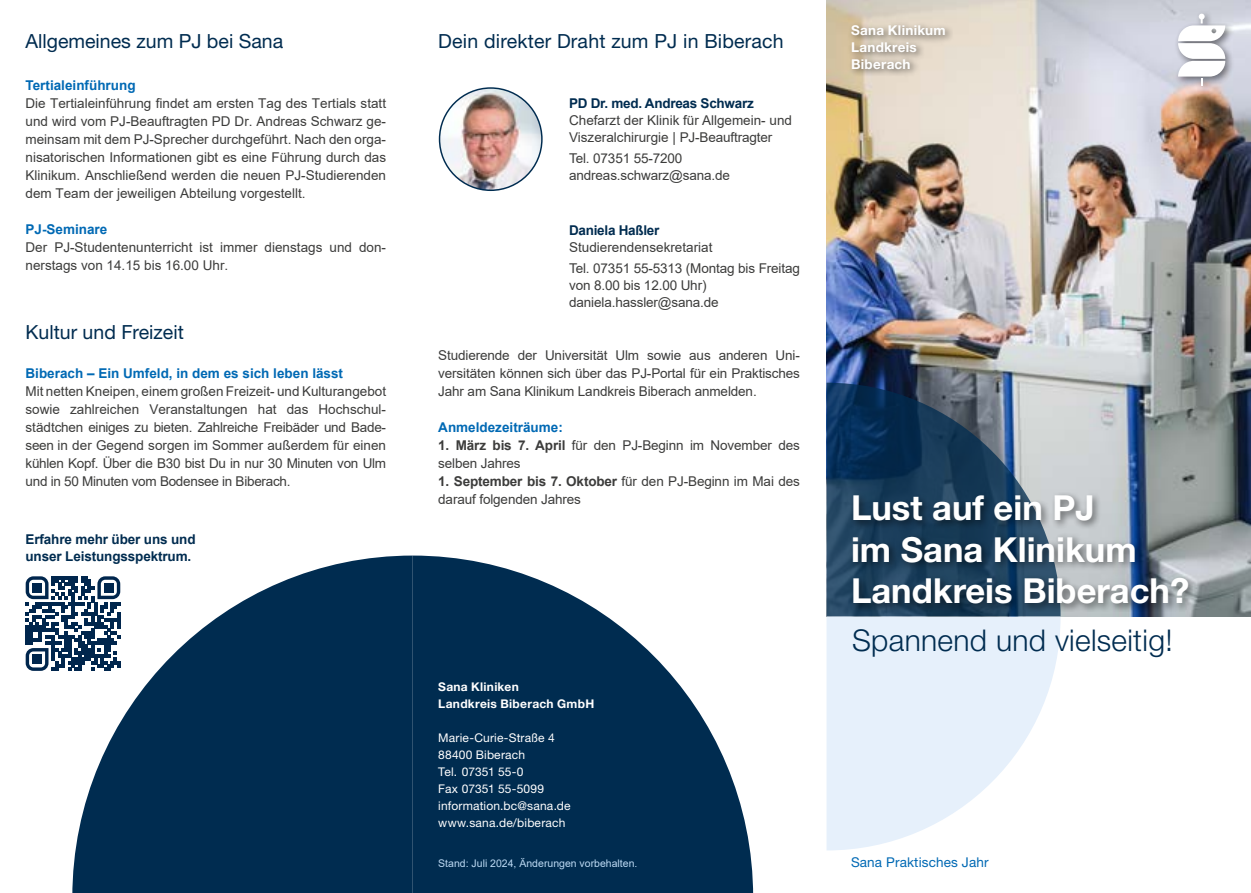
<style>
.page{position:relative;width:1251px;height:893px;background:#fff}
.page>*{position:absolute;margin:0;border:0;box-sizing:border-box;transform-origin:0 0}
.t1{font:700 34.5px/41.4px "Helvetica Neue LT Pro";color:#fff}
.t2{font:300 30px "Helvetica Neue LT Pro";letter-spacing:.01em;color:#002c50}
.t3{font:19.5px "Helvetica Neue LT Pro";color:#002c50}
.t4{font:13.5px/18px "Arial";letter-spacing:-.01em;color:#3c3c3b}
.t5{font:700 13.5px "Arial";color:#0069b4}
.t6{font:700 13.5px/17.2px "Arial";letter-spacing:-.01em;color:#002c50}
.t7{font:700 13.5px/17px "Helvetica Neue LT Pro";letter-spacing:.02em;color:#fff}
.t8{font:13.5px "Helvetica Neue LT Pro";letter-spacing:.01em;color:#0069b4}
.t9{font:12px/17px "Helvetica Neue LT Pro";letter-spacing:.015em;color:#fff}
.t10{font:700 12px/17px "Helvetica Neue LT Pro";letter-spacing:.025em;color:#fff}
.t11{font:10.5px "Arial";color:#bcd9f3}
.s1{font-weight:700}
</style>
<div class="page">
<img style="left:826px;top:0;width:424px;height:617px">
<svg style="left:826px;top:383px;width:234px;height:234px;background:#405b75"></svg>
<svg style="left:412px;top:556px;width:341px;height:337px;fill:#002c50"></svg>
<svg style="left:826px;top:617px;width:234px;height:233px;fill:#e6f0fb"></svg>
<div style="left:848px;top:491px;width:348px;height:121px;background:#000;opacity:.5"></div>
<div style="left:1174px;top:10px;width:60px;height:85px;background:#000;opacity:.5"></div>
<svg style="left:1177px;top:14px;width:47px;height:72px"></svg>
<div style="left:847px;top:22px;width:106px;height:55px;background:#000;opacity:.5"></div>
<img style="left:439px;top:88px;width:102px;height:102px;border-radius:51px">
<svg style="left:26px;top:576px;width:46px;height:95px"></svg>
<div style="left:32px;top:583px;width:10px;height:10px;background:#00264d"></div>
<div style="left:32px;top:655px;width:10px;height:9px;background:#00264d"></div>
<svg style="left:72px;top:556px;width:340px;height:337px;fill:#002c50"></svg>
<h3 class="t3" style="left:26px;top:29px;width:259px">Allgemeines zum PJ bei Sana</h3>
<p class="t5" style="left:26px;top:76px;width:112px">Tertialeinführung</p>
<p class="t4" style="left:26px;top:94px;width:362px;text-align:justify">Die Tertialeinführung findet am ersten Tag des Tertials statt und wird vom PJ-Beauftragten PD Dr. Andreas Schwarz ge&shy;meinsam mit dem PJ-Sprecher durchgeführt. Nach den orga&shy;nisatorischen Informationen gibt es eine Führung durch das Klinikum. Anschließend werden die neuen PJ-Studierenden dem Team der jeweiligen Abteilung vorgestellt.</p>
<p class="t5" style="left:26px;top:220px;width:83px">PJ-Seminare</p>
<p class="t4" style="left:26px;top:238px;width:362px">Der PJ-Studentenunterricht ist immer dienstags und don&shy;nerstags von 14.15 bis 16.00 Uhr.</p>
<h3 class="t3" style="left:26px;top:320px;width:160px">Kultur und Freizeit</h3>
<p class="t5" style="left:26px;top:364px;width:319px">Biberach – Ein Umfeld, in dem es sich leben lässt</p>
<p class="t4" style="left:26px;top:382px;width:362px;text-align:justify">Mit netten Kneipen, einem großen Freizeit- und Kulturangebot sowie zahlreichen Veranstaltungen hat das Hochschul&shy;städtchen einiges zu bieten. Zahlreiche Freibäder und Bade&shy;seen in der Gegend sorgen im Sommer außerdem für einen kühlen Kopf. Über die B30 bist Du in nur 30 Minuten von Ulm und in 50 Minuten vom Bodensee in Biberach.</p>
<p class="t6" style="left:26px;top:530px;width:172px">Erfahre mehr über uns und unser Leistungsspektrum.</p>
<h3 class="t3" style="left:438px;top:29px;width:347px">Dein direkter Draht zum PJ in Biberach</h3>
<p class="t6" style="left:569px;top:95px;width:186px">PD Dr. med. Andreas Schwarz</p>
<p class="t4" style="left:569px;top:112px;width:224px;line-height:17px">Chefarzt der Klinik für Allgemein- und<br>Viszeralchirurgie | PJ-Beauftragter</p>
<p class="t4" style="left:569px;top:150px;width:162px;line-height:17px">Tel. 07351 55-7200 andreas.schwarz@sana.de</p>
<p class="t6" style="left:569px;top:222px;width:92px">Daniela Haßler</p>
<p class="t4" style="left:569px;top:237px;width:232px;line-height:21.3px">Studierendensekretariat<br>Tel. 07351 55-5313 (Montag bis Freitag</p>
<p class="t4" style="left:569px;top:277px;width:151px;line-height:17px">von 8.00 bis 12.00 Uhr) daniela.hassler@sana.de</p>
<p class="t4" style="left:438px;top:346px;width:363px;text-align:justify">Studierende der Universität Ulm sowie aus anderen Uni&shy;versitäten können sich über das PJ-Portal für ein Praktisches Jahr am Sana Klinikum Landkreis Biberach anmelden.</p>
<p class="t5" style="left:438px;top:418px;width:126px">Anmeldezeiträume:</p>
<p class="t4" style="left:438px;top:436px;width:363px"><span class="s1">1. März bis 7. April</span> für den PJ-Beginn im November des selben Jahres</p>
<p class="t4" style="left:438px;top:472px;width:363px"><span class="s1">1. September bis 7. Oktober</span> für den PJ-Beginn im Mai des darauf folgenden Jahres</p>
<p class="t10" style="left:438px;top:678px;width:157px">Sana Kliniken<br>Landkreis Biberach GmbH</p>
<p class="t9" style="left:438px;top:729px;width:134px">Marie-Curie-Straße 4<br>88400 Biberach<br>Tel. 07351 55-0<br>Fax 07351 55-5099 information.bc@sana.de www.sana.de/biberach</p>
<p class="t11" style="left:438px;top:856px;width:201px">Stand: Juli 2024, Änderungen vorbehalten.</p>
<p class="t7" style="left:850px;top:22px;width:96px">Sana Klinikum<br>Landkreis<br>Biberach</p>
<h1 class="t1" style="left:850px;top:487px;width:339px">Lust auf ein PJ<br>im Sana Klinikum<br>Landkreis Biberach?</h1>
<h2 class="t2" style="left:851px;top:622px;width:322px">Spannend und vielseitig!</h2>
<p class="t8" style="left:850px;top:854px;width:139px">Sana Praktisches Jahr</p>
</div>
